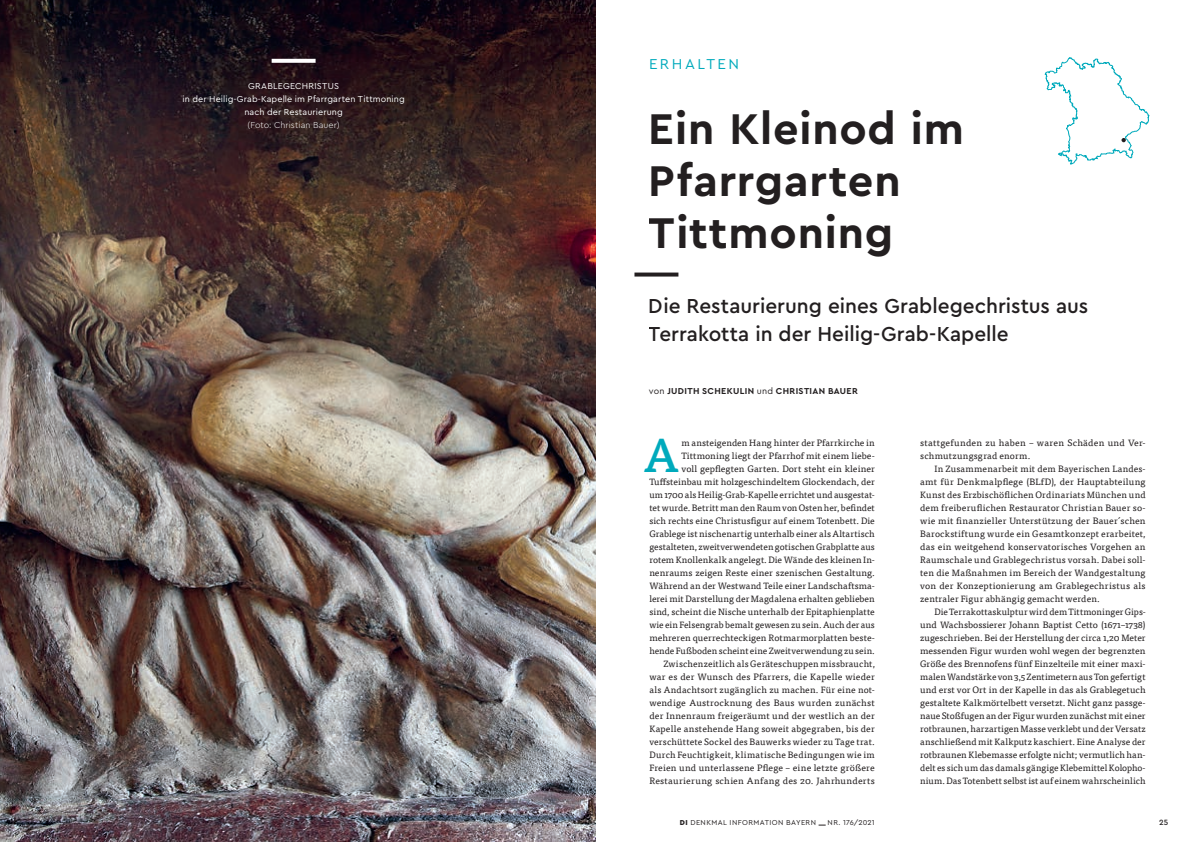
<style>
.page{position:relative;width:1191px;height:842px;background:#fff}
.page>*{position:absolute;margin:0;border:0;box-sizing:border-box;transform-origin:0 0}
.t1{font:500 46.3px "Tisa OT";color:#00aabc}
.t2{font:700 45px/52px "Cera PRO";letter-spacing:.02em;color:#231f20}
.t3{font:500 21.2px/28px "Cera PRO";color:#231f20}
.t4{font:15px "Cera PRO";letter-spacing:.17em;color:#00aabc}
.t5{font:9.2px/13px "Tisa OT";letter-spacing:.015em;color:#231f20;text-align:justify}
.t6{font:9px "Cera PRO";letter-spacing:.01em;color:#fff}
.t7{font:700 9px "Cera PRO";letter-spacing:.04em;color:#231f20}
.t8{font:300 9px "Cera PRO";letter-spacing:.01em;color:#fff}
.t9{font:500 8px "Cera PRO";color:#231f20}
.t10{font:7.5px "Cera PRO";letter-spacing:.05em;color:#231f20}
.s1{font-weight:400}
.s2{font-weight:900}
</style>
<div class="page">
<svg style="left:1044px;top:57px;width:106px;height:108px"></svg>
<svg style="left:634px;top:273px;width:44px;height:4px"></svg>
<img style="left:0;top:0;width:595px;height:842px">
<svg style="left:272px;top:59px;width:43px;height:4px"></svg>
<p class="t6" style="left:248px;top:80px;width:20px">Grabl</p>
<p class="t6" style="left:278px;top:80px;width:62px">egechristus</p>
<p class="t6" style="left:182px;top:93px;width:224px">in der Heilig-Grab-Kapelle im Pfarrgarten Tittmoning</p>
<p class="t6" style="left:244px;top:106px;width:100px">nach der Restaurierung</p>
<p class="t8" style="left:248px;top:119px;width:93px">(Foto: Christian Bauer)</p>
<h3 class="t4" style="left:649px;top:54px;width:92px">E rhalten</h3>
<h2 class="t2" style="left:649px;top:101px;width:316px">Ein Kleinod im<br>Pfarrgarten<br>Tittmoning</h2>
<h3 class="t3" style="left:649px;top:291px;width:441px">Die Restaurierung eines Grablegechristus aus<br>Terrakotta in der Heilig-Grab-Kapelle</h3>
<p class="t7" style="left:649px;top:385px;width:210px"><span class="s1">von</span> Judith Schekulin <span class="s1">und</span> Christian Bauer</p>
<h1 class="t1" style="left:643px;top:427px;width:38px">A</h1>
<p class="t5" style="left:649px;top:436px;width:227px;text-align:right">m ansteigenden Hang hinter der Pfarrkirche in Tittmoning liegt der Pfarrhof mit einem liebe-<br>voll gepflegten Garten. Dort steht ein kleiner Tuffsteinbau mit holzgeschindeltem Glockendach, der um 1700alsHeilig-Grab-Kapelle errichtet und ausgestat&shy;tetwurde.Betritt man denRaum von Osten her, befindet sich rechts eine Christusfigur auf einem Totenbett. Die Grablege ist nischenartig unterhalb einer als Altartisch gestalteten, zweitverwendeten gotischen Grabplatte aus rotem Knollenkalk angelegt. Die Wände des kleinen In&shy;nenraums zeigen Reste einer szenischen Gestaltung.<br>Während an der Westwand Teile einer Landschaftsma&shy;lerei mit Darstellung der Magdalena erhalten geblieben sind, scheint die Nische unterhalb der Epitaphienplatte wie ein Felsengrab bemalt gewesen zu sein. Auch der aus mehreren querrechteckigen Rotmarmorplatten beste&shy;hende Fußboden scheint eine Zweitverwendung zu sein.<br>Zwischenzeitlich als Geräteschuppen missbraucht, war es der Wunsch des Pfarrers, die Kapelle wieder als Andachtsort zugänglich zu machen. Für eine not&shy;wendige Austrocknung des Baus wurden zunächst der Innenraum freigeräumt und der westlich an der Kapelle anstehende Hang soweit abgegraben, bis der verschüttete Sockel des Bauwerks wieder zu Tage trat.<br>Durch Feuchtigkeit, klimatische Bedingungen wie im Freien und unterlassene Pflege – eine letzte größere Restaurierung schien Anfang des 20. Jahrhunderts</p>
<p class="t5" style="left:920px;top:436px;width:227px">stattgefunden zu haben – waren Schäden und Ver&shy;schmutzungsgrad enorm.</p>
<p class="t5" style="left:920px;top:462px;width:227px;text-indent:14px">In Zusammenarbeit mit dem Bayerischen Landes&shy;amt für Denkmalpflege (BLfD), der Hauptabteilung Kunst des Erzbischöflichen Ordinariats München und dem freiberuflichen Restaurator Christian Bauer so&shy;wie mit finanzieller Unterstützung der Bauer´schen Barockstiftung wurde ein Gesamtkonzept erarbeitet, das ein weitgehend konservatorisches Vorgehen an Raumschale und Grablegechristus vorsah. Dabei soll&shy;ten die Maßnahmen im Bereich der Wandgestaltung von der Konzeptionierung am Grablegechristus als zentraler Figur abhängig gemacht werden.</p>
<p class="t5" style="left:920px;top:605px;width:227px;text-indent:14px">Die Terrakottaskulpturwird dem Tittmoninger Gips&shy;und Wachsbossierer Johann Baptist Cetto (1671–1738) zugeschrieben. Bei der Herstellung der circa 1,20 Meter messenden Figur wurden wohl wegen der begrenzten Größe des Brennofens fünf Einzelteile mit einer maxi&shy;malenWandstärke von3,5 Zentimeternaus Tongefertigt und erst vor Ort in der Kapelle in das als Grablegetuch gestaltete Kalkmörtelbett versetzt. Nicht ganz passge&shy;naue Stoßfugen an der Figur wurden zunächst mit einer rotbraunen, harzartigen Masse verklebt und der Versatz anschließend mit Kalkputz kaschiert. Eine Analyse der rotbraunen Klebemasse erfolgte nicht; vermutlich han&shy;delt es sich um das damals gängige Klebemittel Kolopho&shy;nium. Das Totenbett selbst ist auf einem wahrscheinlich</p>
<p class="t10" style="left:680px;top:818px;width:138px"><span class="s2">DI</span> Denkmal Information Bayern</p>
<p class="t10" style="left:827px;top:818px;width:49px">NR . 176/2021</p>
<p class="t9" style="left:1159px;top:817px;width:11px">25</p>
</div>
